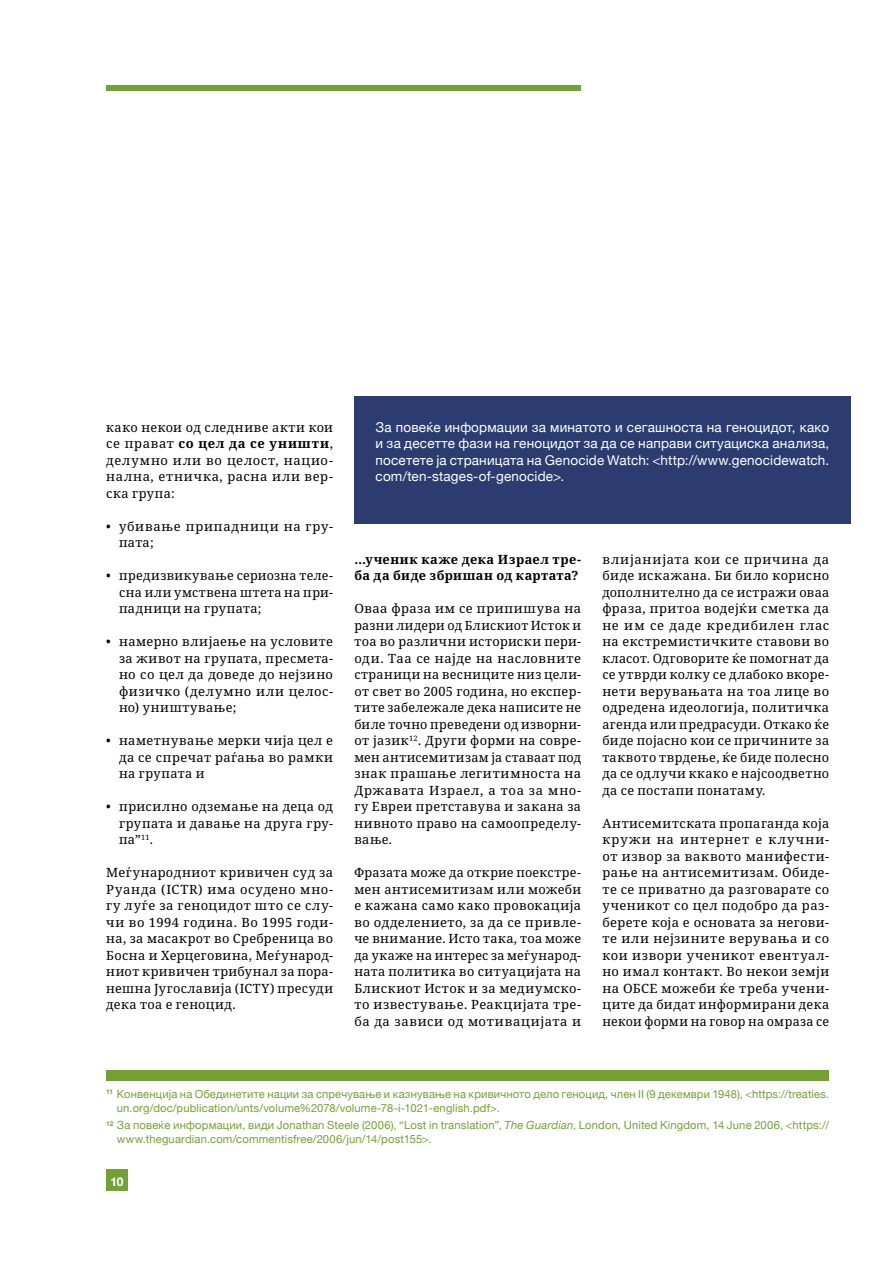
<style>
.page{position:relative;width:893px;height:1263px;background:#fff}
.page>*{position:absolute;margin:0;border:0;box-sizing:border-box;transform-origin:0 0}
.t1{font:13.5px/16.5px "Helvetica Neue";letter-spacing:.01em;color:#fff;text-align:justify}
.t2{font:12.75px/16.5px "Noto Serif";letter-spacing:.035em;color:#000;text-align:justify}
.t3{font:700 12.75px/16.5px "Noto Serif";letter-spacing:.03em;color:#000}
.t4{font:12.75px/16.5px "Noto Serif";letter-spacing:.065em;color:#000}
.t5{font:700 12px "Helvetica Neue";color:#fff}
.t6{font:11.25px/13.5px "Helvetica Neue";letter-spacing:.01em;color:#73a138}
.s1{font-weight:700}
.s2{font-style:italic}
</style>
<div class="page">
<div style="left:106px;top:85px;width:475px;height:5px;background:#73a138"></div>
<div style="left:106px;top:1169px;width:22px;height:22px;background:#73a138"></div>
<div style="left:354px;top:396px;width:496px;height:128px;background:#2c3c70"></div>
<div style="left:106px;top:1070px;width:723px;height:11px;background:#73a138"></div>
<p class="t2" style="left:106px;top:419px;width:228px">како некои од следниве акти кои се прават <span class="s1">со цел да се уништи</span>, делумно или во целост, нацио&shy;нална, етничка, расна или вер&shy;ска група:</p>
<p class="t4" style="left:119px;top:518px;width:216px;text-indent:-13px">• убивање припадници на гру&shy;пата;</p>
<p class="t2" style="left:119px;top:568px;width:216px;text-indent:-13px">• предизвикување сериозна теле&shy;сна или умствена штета на при&shy;падници на групата;</p>
<p class="t2" style="left:119px;top:634px;width:216px;text-indent:-13px">• намерно влиjаење на условите за живот на групата, пресмета&shy;но со цел да доведе до неjзино физичко (делумно или целос&shy;но) уништување;</p>
<p class="t2" style="left:119px;top:733px;width:216px;text-indent:-13px">• наметнување мерки чиjа цел е да се спречат раѓања во рамки на групата и</p>
<p class="t2" style="left:119px;top:799px;width:216px;text-indent:-13px">• присилно одземање на деца од групата и давање на друга гру&shy;па”<sup>11</sup>.</p>
<p class="t2" style="left:106px;top:865px;width:228px">Меѓународниот кривичен суд за Руанда (ICTR) има осудено мно&shy;гу луѓе за геноцидот што се слу&shy;чи во 1994 година. Во 1995 годи&shy;на, за масакрот во Сребреница во Босна и Херцеговина, Меѓународ&shy;ниот кривичен трибунал за пора&shy;нешна Југославиjа (ICTY) пресуди дека тоа е геноцид.</p>
<p class="t1" style="left:376px;top:419px;width:455px">За повеќе информации за минатото и сегашноста на геноцидот, како и за десетте фази на геноцидот за да се направи ситуациска анализа, посетете jа страницата на Genocide Watch: &lt;http://www.genocidewatch. com/ten-stages-of-genocide&gt;.</p>
<p class="t3" style="left:354px;top:551px;width:228px">…ученик каже дека Израел тре&shy;ба да биде збришан од картата?</p>
<p class="t2" style="left:354px;top:601px;width:228px">Оваа фраза им се припишува на разни лидери од Блискиот Исток и тоа во различни историски пери&shy;оди. Таа се наjде на насловните страници на весниците низ цели&shy;от свет во 2005 година, но експер&shy;тите забележале дека написите не биле точно преведени од изворни&shy;от jазик<sup>12</sup>. Други форми на совре&shy;мен антисемитизам jа ставаат под знак прашање легитимноста на Државата Израел, а тоа за мно&shy;гу Евреи претставува и закана за нивното право на самоопределу&shy;вање.</p>
<p class="t2" style="left:354px;top:865px;width:228px">Фразата може да открие поекстре&shy;мен антисемитизам или можеби е кажана само како провокациjа во одделението, за да се привле&shy;че внимание. Исто така, тоа може да укаже на интерес за меѓународ&shy;ната политика во ситуациjата на Блискиот Исток и за медиумско&shy;то известување. Реакциjата тре&shy;ба да зависи од мотивациjата и</p>
<p class="t2" style="left:602px;top:551px;width:228px">влиjаниjата кои се причина да биде искажана. Би било корисно дополнително да се истражи оваа фраза, притоа водеjќи сметка да не им се даде кредибилен глас на екстремистичките ставови во класот. Одговорите ќе помогнат да се утврди колку се длабоко вкоре&shy;нети верувањата на тоа лице во одредена идеологиjа, политичка агенда или предрасуди. Откако ќе биде поjасно кои се причините за таквото тврдење, ќе биде полесно да се одлучи ккако е наjсоодветно да се постапи понатаму.</p>
<p class="t2" style="left:602px;top:815px;width:228px">Антисемитската пропаганда коjа кружи на интернет е клучни&shy;от извор за ваквото манифести&shy;рање на антисемитизам. Обиде&shy;те се приватно да разговарате со ученикот со цел подобро да раз&shy;берете коjа е основата за негови&shy;те или неjзините верувања и со кои извори ученикот евентуал&shy;но имал контакт. Во некои земjи на ОБСЕ можеби ќе треба учени&shy;ците да бидат информирани дека некои форми на говор на омраза се</p>
<p class="t6" style="left:117px;top:1088px;width:714px;text-indent:-11px"><sup>11</sup> Конвенција на Обединетите нации за спречување и казнување на кривичното дело геноцид, член II (9 декември 1948), &lt;https://treaties. un.org/doc/publication/unts/volume%2078/volume-78-i-1021-english.pdf&gt;.</p>
<p class="t6" style="left:117px;top:1119px;width:714px;text-indent:-11px"><sup>12</sup> За повеќе информации, види Jonathan Steele (2006), “Lost in translation”, <span class="s2">The Guardian</span>, London, United Kingdom, 14 June 2006, &lt;https:// www.theguardian.com/commentisfree/2006/jun/14/post155&gt;.</p>
<p class="t5" style="left:110px;top:1172px;width:15px">10</p>
</div>
